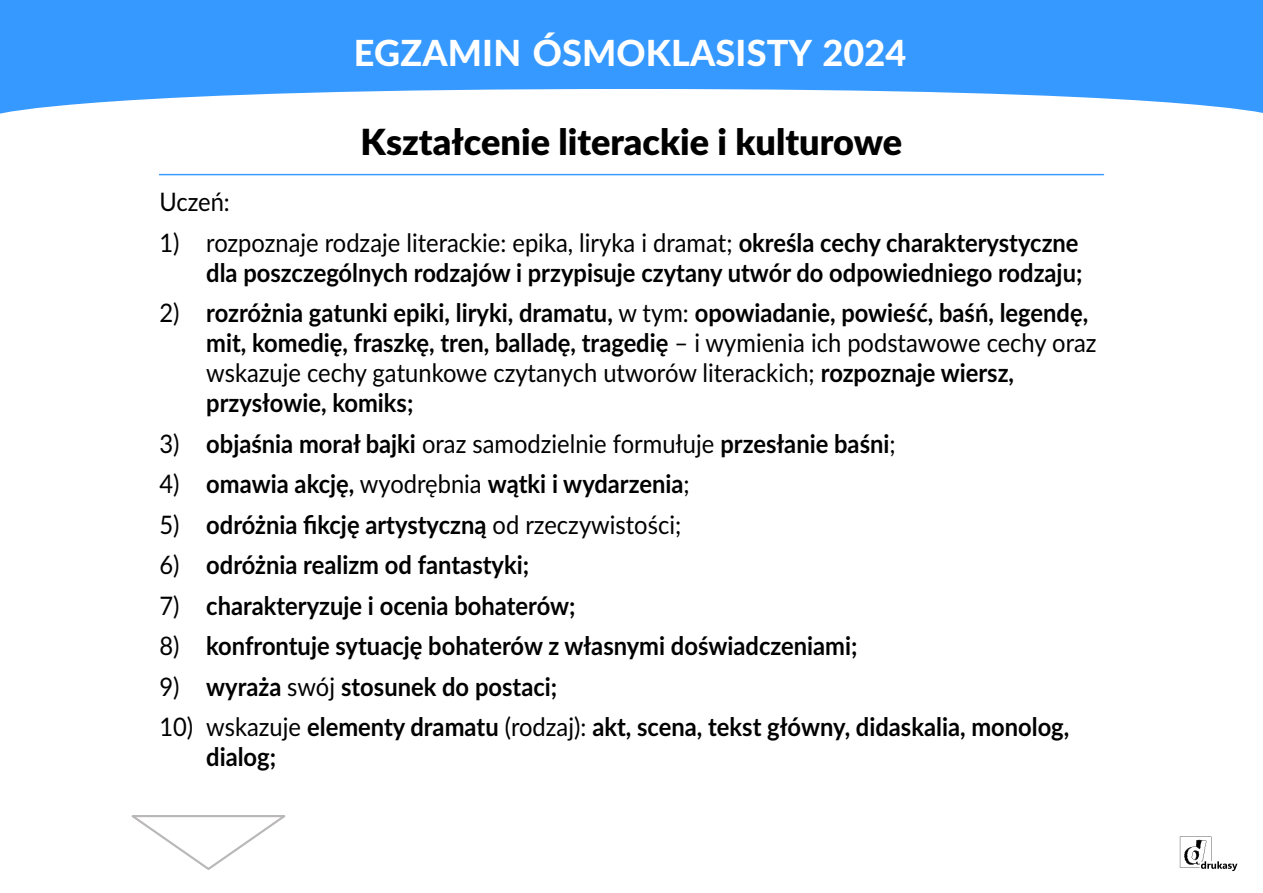
<style>
.page{position:relative;width:1263px;height:893px;background:#fff}
.page>*{position:absolute;margin:0;border:0;box-sizing:border-box;transform-origin:0 0}
.t1{font:900 36px "Lato";color:#000}
.t2{font:800 36px "Lato";letter-spacing:.005em;color:#fff}
.t3{font:700 25.5px "Lato";color:#000;scale:.93 1}
.t4{font:25.5px "Lato";color:#000;scale:.93 1}
.s1{font-weight:700}
.s2{font-weight:400}
</style>
<div class="page">
<svg style="left:0;top:0;width:1263px;height:114px;fill:#3699ff"></svg>
<svg style="left:1180px;top:836px;width:57px;height:35px"></svg>
<svg style="left:131px;top:815px;width:155px;height:55px"></svg>
<hr style="left:159px;top:174px;width:944px;height:1px;background:#3699ff">
<p class="t2" style="left:354px;top:37px;width:554px">EGZAMIN ÓSMOKLASISTY 2024</p>
<p class="t1" style="left:361px;top:126px;width:543px">Kształcenie literackie i kulturowe</p>
<p class="t4" style="left:159px;top:191px;width:77px">Uczeń:</p>
<p class="t4" style="left:159px;top:231px;width:990px">1) rozpoznaje rodzaje literackie: epika, liryka i dramat; <span class="s1">określa cechy charakterystyczne</span></p>
<p class="t3" style="left:206px;top:261px;width:944px">dla poszczególnych rodzajów i przypisuje czytany utwór do odpowiedniego rodzaju;</p>
<p class="t4" style="left:159px;top:302px;width:23px">2)</p>
<p class="t3" style="left:206px;top:302px;width:950px">rozróżnia gatunki epiki, liryki, dramatu, <span class="s2">w tym:</span> opowiadanie, powieść, baśń, legendę,</p>
<p class="t3" style="left:206px;top:332px;width:959px">mit, komedię, fraszkę, tren, balladę, tragedię <span class="s2">– i wymienia ich podstawowe cechy oraz</span></p>
<p class="t4" style="left:206px;top:362px;width:870px">wskazuje cechy gatunkowe czytanych utworów literackich; <span class="s1">rozpoznaje wiersz,</span></p>
<p class="t3" style="left:206px;top:392px;width:224px">przysłowie, komiks;</p>
<p class="t4" style="left:159px;top:432px;width:23px">3)</p>
<p class="t3" style="left:206px;top:432px;width:743px">objaśnia morał bajki <span class="s2">oraz samodzielnie formułuje</span> przesłanie baśni<span class="s2">;</span></p>
<p class="t4" style="left:159px;top:473px;width:23px">4)</p>
<p class="t3" style="left:206px;top:473px;width:521px">omawia akcję, <span class="s2">wyodrębnia</span> wątki i wydarzenia<span class="s2">;</span></p>
<p class="t4" style="left:159px;top:513px;width:23px">5)</p>
<p class="t3" style="left:206px;top:513px;width:512px">odróżnia fikcję artystyczną <span class="s2">od rzeczywistości;</span></p>
<p class="t4" style="left:159px;top:554px;width:23px">6)</p>
<p class="t3" style="left:206px;top:554px;width:349px">odróżnia realizm od fantastyki;</p>
<p class="t4" style="left:159px;top:594px;width:23px">7)</p>
<p class="t3" style="left:206px;top:594px;width:399px">charakteryzuje i ocenia bohaterów;</p>
<p class="t4" style="left:159px;top:635px;width:23px">8)</p>
<p class="t3" style="left:206px;top:635px;width:702px">konfrontuje sytuację bohaterów z własnymi doświadczeniami;</p>
<p class="t4" style="left:159px;top:675px;width:23px">9)</p>
<p class="t3" style="left:206px;top:675px;width:379px">wyraża <span class="s2">swój</span> stosunek do postaci;</p>
<p class="t3" style="left:159px;top:716px;width:980px"><span class="s2">10) wskazuje</span> elementy dramatu <span class="s2">(rodzaj):</span> akt, scena, tekst główny, didaskalia, monolog,</p>
<p class="t3" style="left:206px;top:746px;width:77px">dialog;</p>
</div>
